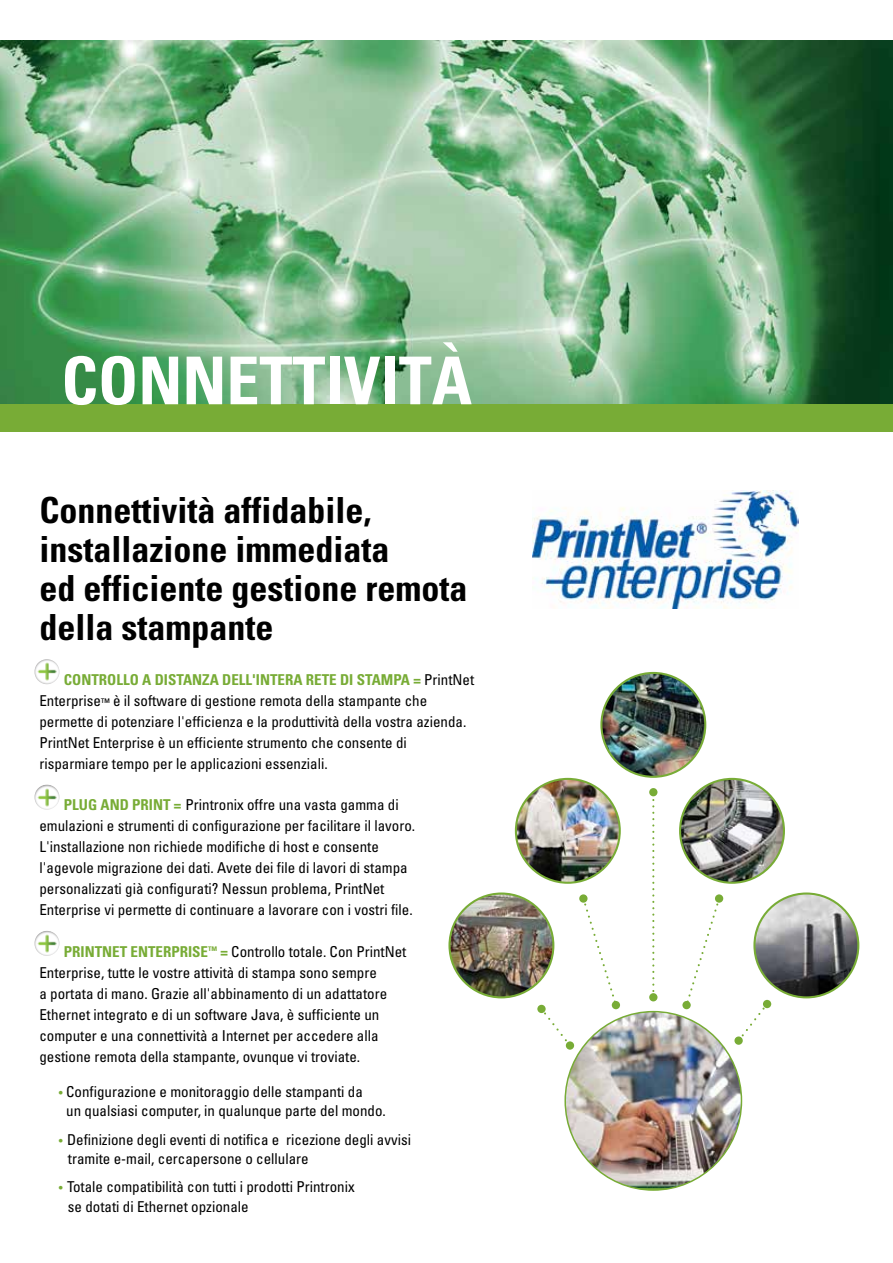
<style>
.page{position:relative;width:893px;height:1263px;background:#fff}
.page>*{position:absolute;margin:0;border:0;box-sizing:border-box;transform-origin:0 0}
.t1{font:700 condensed 66px "Univers LT";color:#fff}
.t2{font:700 condensed 36px/39px "Univers LT";color:#000}
.t3{font:condensed 15px/21px "Univers LT";color:#000}
.t4{font:700 condensed 15px "Univers LT";color:#78ac36}
.s1{font-weight:700;color:#78ac36}
.s2{font-size:10.5px}
.s3{font-size:12px;color:#78ac36}
</style>
<div class="page">
<img style="left:533px;top:491px;width:265px;height:117px">
<img style="left:0;top:41px;width:893px;height:363px">
<img style="left:601px;top:673px;width:104px;height:104px;border-radius:52px">
<div style="left:600px;top:672px;width:106px;height:106px;border:2px solid #78ac36;border-radius:50%"></div>
<img style="left:516px;top:779px;width:104px;height:104px;border-radius:52px">
<div style="left:515px;top:778px;width:106px;height:106px;border:2px solid #78ac36;border-radius:50%"></div>
<img style="left:449px;top:893px;width:104px;height:104px;border-radius:52px">
<div style="left:448px;top:892px;width:106px;height:106px;border:2px solid #78ac36;border-radius:50%"></div>
<img style="left:680px;top:779px;width:104px;height:104px;border-radius:52px">
<div style="left:679px;top:778px;width:106px;height:106px;border:2px solid #78ac36;border-radius:50%"></div>
<img style="left:754px;top:893px;width:104px;height:104px;border-radius:52px">
<div style="left:753px;top:892px;width:106px;height:106px;border:2px solid #78ac36;border-radius:50%"></div>
<img style="left:565px;top:1012px;width:176px;height:176px">
<svg style="left:541px;top:1012px;width:30px;height:34px"></svg>
<div style="left:566px;top:1041px;width:8px;height:9px;background:#78ac36;border-radius:50%"></div>
<div style="left:537px;top:1005px;width:9px;height:8px;background:#78ac36;border-radius:50%"></div>
<svg style="left:739px;top:1006px;width:29px;height:31px"></svg>
<div style="left:734px;top:1036px;width:9px;height:9px;background:#78ac36;border-radius:50%"></div>
<div style="left:763px;top:1000px;width:8px;height:8px;background:#78ac36;border-radius:50%"></div>
<svg style="left:652px;top:796px;width:2px;height:196px"></svg>
<div style="left:649px;top:993px;width:8px;height:8px;background:#78ac36;border-radius:50%"></div>
<div style="left:649px;top:788px;width:8px;height:8px;background:#78ac36;border-radius:50%"></div>
<svg style="left:584px;top:897px;width:32px;height:109px"></svg>
<div style="left:579px;top:894px;width:8px;height:9px;background:#78ac36;border-radius:50%"></div>
<div style="left:612px;top:1001px;width:8px;height:8px;background:#78ac36;border-radius:50%"></div>
<svg style="left:687px;top:903px;width:32px;height:98px"></svg>
<div style="left:715px;top:894px;width:8px;height:9px;background:#78ac36;border-radius:50%"></div>
<div style="left:682px;top:1001px;width:9px;height:8px;background:#78ac36;border-radius:50%"></div>
<div style="left:0;top:404px;width:893px;height:27px;background:#78ac36"></div>
<img style="left:34px;top:659px;width:25px;height:25px;border-radius:12px">
<img style="left:34px;top:784px;width:25px;height:26px;border-radius:12px">
<img style="left:34px;top:931px;width:25px;height:25px;border-radius:12px">
<h1 class="t1" style="left:259px;top:340px;width:207px">ttività</h1>
<h1 class="t1" style="left:61px;top:340px;width:77px">Conne</h1>
<h2 class="t2" style="left:39px;top:491px;width:430px">Connettività affidabile, installazione immediata<br>ed efficiente gestione remota della stampante</h2>
<p class="t4" style="left:64px;top:670px;width:312px">CONTROLLO A DISTANZA DELL'INTERA RETE DI STAMPA</p>
<p class="t3" style="left:39px;top:668px;width:436px;text-indent:374px"><span class="s1">=</span> PrintNet Enterprise<span class="s2">™</span> è il software di gestione remota della stampante che permette di potenziare l'efficienza e la produttività della vostra azienda.<br>PrintNet Enterprise è un efficiente strumento che consente di risparmiare tempo per le applicazioni essenziali.</p>
<p class="t3" style="left:39px;top:794px;width:377px;text-indent:24px"><span class="s1">PLUG AND PRINT =</span> Printronix offre una vasta gamma di emulazioni e strumenti di configurazione per facilitare il lavoro.<br>L'installazione non richiede modifiche di host e consente l'agevole migrazione dei dati. Avete dei file di lavori di stampa personalizzati già configurati? Nessun problema, PrintNet Enterprise vi permette di continuare a lavorare con i vostri file.</p>
<p class="t3" style="left:39px;top:940px;width:368px;text-indent:24px"><span class="s1">PRINTNET ENTERPRISE</span><sup>™</sup> <span class="s1">=</span> Controllo totale. Con PrintNet Enterprise, tutte le vostre attività di stampa sono sempre<br>a portata di mano. Grazie all'abbinamento di un adattatore Ethernet integrato e di un software Java, è sufficiente un computer e una connettività a Internet per accedere alla gestione remota della stampante, ovunque vi troviate.</p>
<p class="t3" style="left:66px;top:1081px;width:321px;line-height:19.5px;text-indent:-7px"><span class="s3">•</span> Configurazione e monitoraggio delle stampanti da<br>un qualsiasi computer, in qualunque parte del mondo.</p>
<p class="t3" style="left:68px;top:1129px;width:345px;line-height:19.5px;text-indent:-9px"><span class="s3">•</span> Definizione degli eventi di notifica e ricezione degli avvisi tramite e-mail, cercapersone o cellulare</p>
<p class="t3" style="left:68px;top:1177px;width:288px;line-height:19.5px;text-indent:-9px"><span class="s3">•</span> Totale compatibilità con tutti i prodotti Printronix se dotati di Ethernet opzionale</p>
</div>
